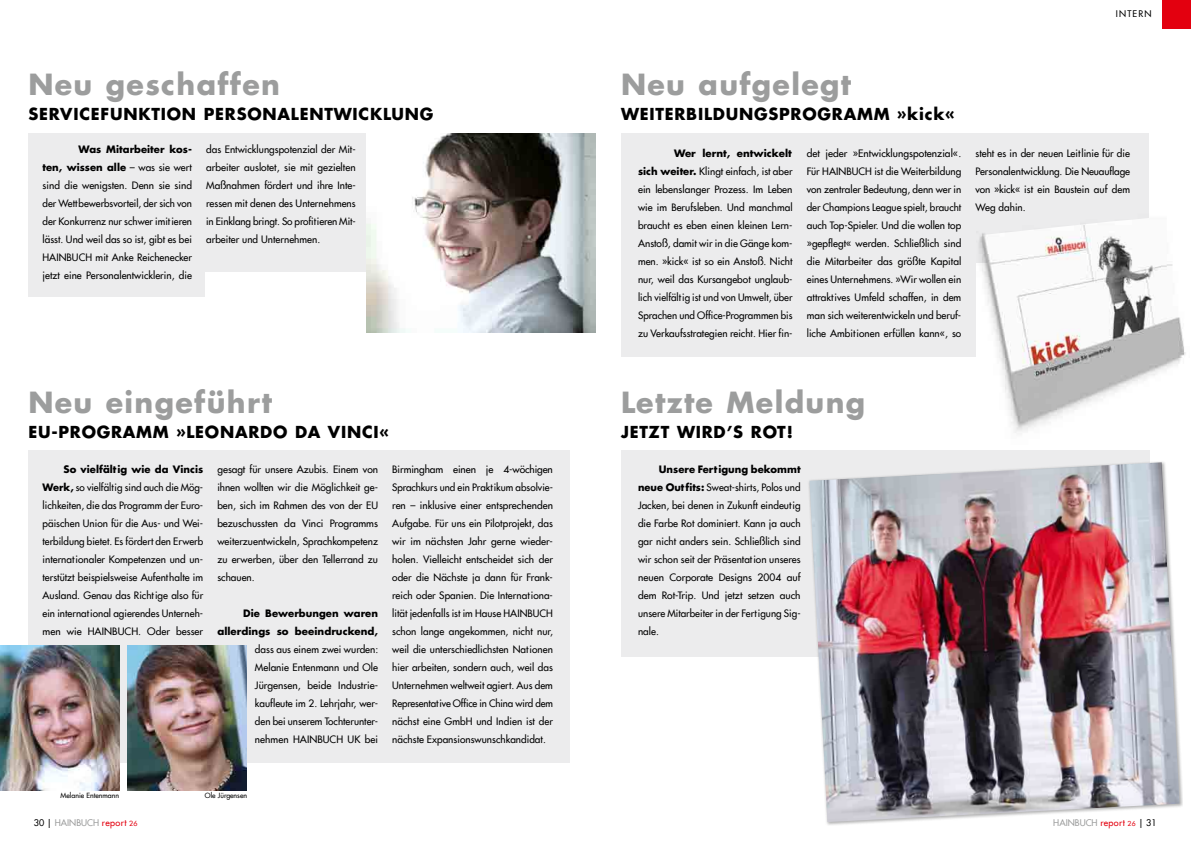
<style>
.page{position:relative;width:1191px;height:842px;background:#fff}
.page>*{position:absolute;margin:0;border:0;box-sizing:border-box;transform-origin:0 0}
.t1{font:700 28.5px "Futura Com";letter-spacing:.05em;color:#9c9d9d}
.t2{font:700 16.1px "Futura Com";letter-spacing:.05em;color:#000}
.t3{font:500 10px/18px "Futura Com";letter-spacing:.005em;color:#000;text-align:justify}
.t4{font:700 10px/18px "Futura Com";letter-spacing:.005em;color:#000;text-align:right}
.t5{font:500 9px "Futura Com";color:#9c9d9d}
.t6{font:500 9px "Futura Com";color:#000}
.t7{font:500 7px "Futura Com";color:#000}
.s1{font-weight:700}
.s2{color:#000}
.s3{color:#e3000f}
.s4{font-size:7px;color:#e3000f}
.s5{font-size:6.7px;color:#e3000f}
</style>
<div class="page">
<div style="left:621px;top:450px;width:528px;height:206px;background:#ececed"></div>
<div style="left:621px;top:133px;width:527px;height:224px;background:#ececed"></div>
<div style="left:28px;top:133px;width:366px;height:164px;background:#ececed"></div>
<div style="left:28px;top:450px;width:542px;height:313px;background:#ececed"></div>
<div style="left:206px;top:272px;width:162px;height:39px;background:#fff"></div>
<img style="left:366px;top:133px;width:229px;height:199px">
<img style="left:0;top:645px;width:119px;height:145px">
<img style="left:127px;top:645px;width:119px;height:145px">
<div style="left:807px;top:460px;width:376px;height:366px;background:#000;opacity:.31"></div>
<img style="left:809px;top:462px;width:370px;height:360px">
<img style="left:976px;top:204px;width:210px;height:229px">
<div style="left:1162px;top:0;width:29px;height:28px;background:#e3000f"></div>
<h1 class="t1" style="left:28px;top:62px;width:253px">Neu geschaffen</h1>
<h2 class="t2" style="left:28px;top:101px;width:23px">Servicefunktion</h2>
<h2 class="t2" style="left:204px;top:101px;width:25px">Personalentwicklung</h2>
<p class="t3" style="left:43px;top:139px;width:151px;text-indent:36px"><span class="s1">Was Mitarbeiter kos&shy;ten, wissen alle</span> – was sie wert sind die wenigsten. Denn sie sind der Wettbewerbsvorteil, der sich von der Konkurrenz nur schwer imitieren lässt. Und weil das so ist, gibt es bei HAINBUCH mit Anke Reichenecker jetzt eine Personalentwicklerin, die</p>
<p class="t3" style="left:206px;top:139px;width:151px">das Entwicklungspotenzial der Mit&shy;arbeiter auslotet, sie mit gezielten Maßnahmen fördert und ihre Inte&shy;ressen mit denen des Unternehmens in Einklang bringt. So profitieren Mit&shy;arbeiter und Unternehmen.</p>
<h1 class="t1" style="left:28px;top:380px;width:245px">Neu eingeführt</h1>
<h2 class="t2" style="left:28px;top:419px;width:57px">EU-Programm</h2>
<h2 class="t2" style="left:176px;top:419px;width:34px">»Leonardo</h2>
<h2 class="t2" style="left:295px;top:419px;width:14px">da</h2>
<h2 class="t2" style="left:328px;top:419px;width:23px">Vinci</h2>
<h2 class="t2" style="left:379px;top:419px;width:11px">«</h2>
<p class="t3" style="left:43px;top:460px;width:162px;text-indent:21px"><span class="s1">So vielfältig wie da Vincis Werk,</span> so vielfältig sind auch die Mög&shy;lichkeiten, die das Programm der Euro&shy;päischen Union für die Aus- und Wei&shy;terbildung bietet. Es fördert den Erwerb internationaler Kompetenzen und un&shy;terstützt beispielsweise Aufenthalte im Ausland. Genau das Richtige also für ein international agierendes Unterneh&shy;men wie HAINBUCH. Oder besser</p>
<p class="t3" style="left:217px;top:460px;width:162px">gesagt für unsere Azubis. Einem von ihnen wollten wir die Möglichkeit ge&shy;ben, sich im Rahmen des von der EU bezuschussten da Vinci Programms weiterzuentwickeln, Sprachkompetenz zu erwerben, über den Tellerrand zu schauen.</p>
<p class="t4" style="left:217px;top:604px;width:162px">Die Bewerbungen waren allerdings so beeindruckend,</p>
<p class="t3" style="left:255px;top:640px;width:125px">dass aus einem zwei wurden:<br>Melanie Entenmann und Ole Jürgensen, beide Industrie&shy;kaufleute im 2. Lehrjahr, wer&shy;den bei unserem Tochterunter&shy;nehmen HAINBUCH UK bei</p>
<p class="t3" style="left:392px;top:460px;width:162px">Birmingham einen je 4-wöchigen Sprachkurs und ein Praktikum absolvie&shy;ren – inklusive einer entsprechenden Aufgabe. Für uns ein Pilotprojekt, das wir im nächsten Jahr gerne wieder&shy;holen. Vielleicht entscheidet sich der oder die Nächste ja dann für Frank&shy;reich oder Spanien. Die Internationa&shy;lität jedenfalls ist im Hause HAINBUCH schon lange angekommen, nicht nur, weil die unterschiedlichsten Nationen hier arbeiten, sondern auch, weil das Unternehmen weltweit agiert. Aus dem Representative Office in China wird dem nächst eine GmbH und Indien ist der nächste Expansionswunschkandidat.</p>
<p class="t7" style="left:61px;top:790px;width:60px">Melanie Entenmann</p>
<p class="t7" style="left:205px;top:790px;width:44px">Ole Jürgensen</p>
<h1 class="t1" style="left:621px;top:62px;width:231px">Neu aufgelegt</h1>
<h2 class="t2" style="left:621px;top:101px;width:32px">Weiterbildungsprogramm</h2>
<h2 class="t2" style="left:896px;top:101px;width:60px">»kick«</h2>
<p class="t6" style="left:1115px;top:7px;width:11px">Intern</p>
<p class="t3" style="left:638px;top:144px;width:156px;text-indent:36px"><span class="s1">Wer lernt, entwickelt sich weiter.</span> Klingt einfach, ist aber ein lebenslanger Prozess. Im Leben wie im Berufsleben. Und manchmal braucht es eben einen kleinen Lern-Anstoß, damit wir in die Gänge kom&shy;men. »kick« ist so ein Anstoß. Nicht nur, weil das Kursangebot unglaub&shy;lich vielfältig ist und von Umwelt, über Sprachen und Office-Programmen bis zu Verkaufsstrategien reicht. Hier fin-</p>
<p class="t3" style="left:806px;top:144px;width:156px">det jeder »Entwicklungspotenzial«.<br>Für HAINBUCH ist die Weiterbildung von zentraler Bedeutung, denn wer in der Champions League spielt, braucht auch Top-Spieler. Und die wollen top »gepflegt« werden. Schließlich sind die Mitarbeiter das größte Kapital eines Unternehmens. »Wir wollen ein attraktives Umfeld schaffen, in dem man sich weiterentwickeln und beruf&shy;liche Ambitionen erfüllen kann«, so</p>
<p class="t3" style="left:975px;top:144px;width:156px">steht es in der neuen Leitlinie für die Personalentwicklung. Die Neuauflage von »kick« ist ein Baustein auf dem Weg dahin.</p>
<h1 class="t1" style="left:621px;top:380px;width:246px">Letzte Meldung</h1>
<h2 class="t2" style="left:621px;top:419px;width:20px">Jetzt</h2>
<h2 class="t2" style="left:677px;top:419px;width:14px">wird</h2>
<h2 class="t2" style="left:726px;top:419px;width:37px">’s rot</h2>
<h2 class="t2" style="left:786px;top:419px;width:8px">!</h2>
<p class="t3" style="left:638px;top:460px;width:164px;text-indent:21px"><span class="s1">Unsere Fertigung bekommt neue Outfits:</span> Sweat-shirts, Polos und Jacken, bei denen in Zukunft eindeutig die Farbe Rot dominiert. Kann ja auch gar nicht anders sein. Schließlich sind wir schon seit der Präsentation unseres neuen Corporate Designs 2004 auf dem Rot-Trip. Und jetzt setzen auch unsere Mitarbeiter in der Fertigung Sig&shy;nale.</p>
<p class="t5" style="left:34px;top:816px;width:105px"><span class="s2">30 |</span> HAINBUCH <span class="s3">report</span> <span class="s4">26</span></p>
<p class="t5" style="left:1053px;top:816px;width:105px">HAINBUCH <span class="s3">report</span> <span class="s5">26</span> <span class="s2">| 31</span></p>
</div>
